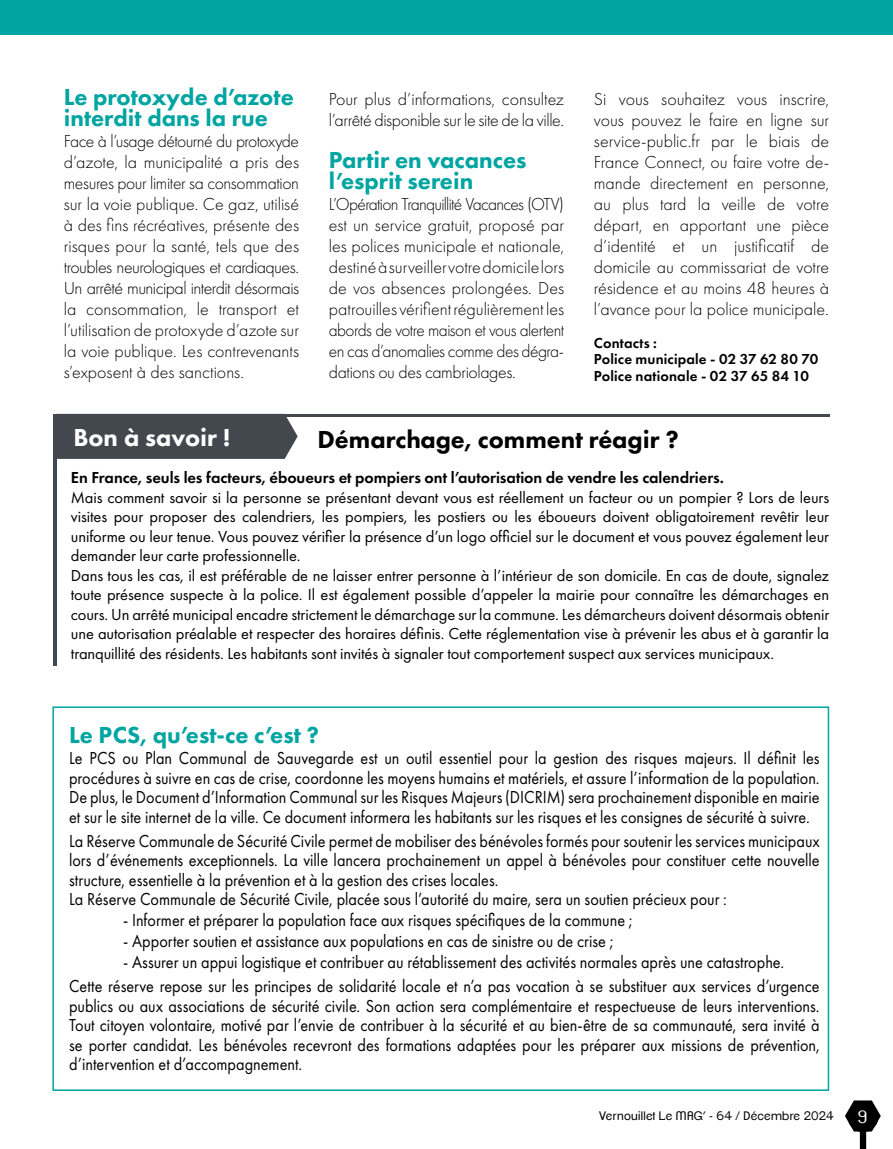
<style>
.page{position:relative;width:893px;height:1149px;background:#fff}
.page>*{position:absolute;margin:0;border:0;box-sizing:border-box;transform-origin:0 0}
.t1{font:800 25.5px "Futura PT";color:#000}
.t2{font:800 25.5px "Futura PT";color:#fff}
.t3{font:800 24px/21px "Futura PT";color:#00a5a2}
.t4{font:18px/19.5px "Futura PT";color:#000;text-align:justify;scale:.9 1}
.t5{font:300 18px/21px "Futura PT";letter-spacing:-.005em;color:#000;text-align:justify}
.t6{font:18px "Butter unsalted";color:#fff}
.t7{font:16.5px/19.5px "Futura PT";letter-spacing:-.005em;color:#000}
.t8{font:600 16.5px "Futura PT";letter-spacing:-.005em;color:#000}
.t9{font:600 15px/16.5px "Futura PT";letter-spacing:.01em;color:#000}
.t10{font:12px "Clemente P Dag";letter-spacing:.02em;color:#000}
</style>
<div class="page">
<div style="left:860px;top:1129px;width:6px;height:19px;background:#000"></div>
<svg style="left:845px;top:1100px;width:36px;height:31px"></svg>
<div style="left:0;top:0;width:893px;height:35px;background:#00a5a2"></div>
<div style="left:52px;top:706px;width:777px;height:384px;border:2px solid #00a5a2"></div>
<div style="left:56px;top:416px;width:242px;height:43px;background:#43484e"></div>
<hr style="left:53px;top:414px;width:3px;height:251px;background:#43484e">
<hr style="left:56px;top:414px;width:773px;height:2px;background:#43484e">
<h2 class="t3" style="left:64px;top:86px;width:232px">Le protoxyde d’azote interdit dans la rue</h2>
<p class="t5" style="left:64px;top:130px;width:237px">Face à l’usage détourné du protoxyde d’azote, la municipalité a pris des mesures pour limiter sa consommation sur la voie publique. Ce gaz, utilisé à des fins récréatives, présente des risques pour la santé, tels que des troubles neurologiques et cardiaques.<br>Un arrêté municipal interdit désormais la consommation, le transport et l’utilisation de protoxyde d’azote sur la voie publique. Les contrevenants s’exposent à des sanctions.</p>
<p class="t5" style="left:329px;top:88px;width:237px">Pour plus d’informations, consultez l’arrêté disponible sur le site de la ville.</p>
<h2 class="t3" style="left:329px;top:149px;width:199px">Partir en vacances l’esprit serein</h2>
<p class="t5" style="left:329px;top:193px;width:237px">L’Opération Tranquillité Vacances (OTV) est un service gratuit, proposé par les polices municipale et nationale, destiné à surveiller votre domicile lors de vos absences prolongées. Des patrouilles vérifient régulièrement les abords de votre maison et vous alertent en cas d’anomalies comme des dégra&shy;dations ou des cambriolages.</p>
<p class="t5" style="left:594px;top:88px;width:237px">Si vous souhaitez vous inscrire, vous pouvez le faire en ligne sur service-public.fr par le biais de France Connect, ou faire votre de&shy;mande directement en personne, au plus tard la veille de votre départ, en apportant une pièce d’identité et un justificatif de domicile au commissariat de votre résidence et au moins 48 heures à l’avance pour la police municipale.</p>
<p class="t9" style="left:594px;top:334px;width:226px">Contacts :<br>Police municipale - 02 37 62 80 70<br>Police nationale - 02 37 65 84 10</p>
<h1 class="t2" style="left:73px;top:421px;width:158px">Bon à savoir !</h1>
<p class="t8" style="left:71px;top:467px;width:655px">En France, seuls les facteurs, éboueurs et pompiers ont l’autorisation de vendre les calendriers.</p>
<p class="t7" style="left:71px;top:487px;width:760px">Mais comment savoir si la personne se présentant devant vous est réellement un facteur ou un pompier ? Lors de leurs visites pour proposer des calendriers, les pompiers, les postiers ou les éboueurs doivent obligatoirement revêtir leur uniforme ou leur tenue. Vous pouvez vérifier la présence d’un logo officiel sur le document et vous pouvez également leur demander leur carte professionnelle.<br>Dans tous les cas, il est préférable de ne laisser entrer personne à l’intérieur de son domicile. En cas de doute, signalez toute présence suspecte à la police. Il est également possible d’appeler la mairie pour connaître les démarchages en cours. Un arrêté municipal encadre strictement le démarchage sur la commune. Les démarcheurs doivent désormais obtenir une autorisation préalable et respecter des horaires définis. Cette réglementation vise à prévenir les abus et à garantir la tranquillité des résidents. Les habitants sont invités à signaler tout comportement suspect aux services municipaux.</p>
<h1 class="t1" style="left:317px;top:423px;width:363px">Démarchage, comment réagir ?</h1>
<h2 class="t3" style="left:69px;top:724px;width:252px">Le PCS, qu’est-ce c’est ?</h2>
<p class="t4" style="left:69px;top:748px;width:835px">Le PCS ou Plan Communal de Sauvegarde est un outil essentiel pour la gestion des risques majeurs. Il définit les procédures à suivre en cas de crise, coordonne les moyens humains et matériels, et assure l’information de la population.<br>De plus, le Document d’Information Communal sur les Risques Majeurs (DICRIM) sera prochainement disponible en mairie et sur le site internet de la ville. Ce document informera les habitants sur les risques et les consignes de sécurité à suivre.</p>
<p class="t4" style="left:69px;top:830px;width:835px;text-align:left">La Réserve Communale de Sécurité Civile permet de mobiliser des bénévoles formés pour soutenir les services municipaux lors d’événements exceptionnels. La ville lancera prochainement un appel à bénévoles pour constituer cette nouvelle structure, essentielle à la prévention et à la gestion des crises locales.<br>La Réserve Communale de Sécurité Civile, placée sous l’autorité du maire, sera un soutien précieux pour :</p>
<p class="t4" style="left:123px;top:910px;width:568px">- Informer et préparer la population face aux risques spécifiques de la commune ;</p>
<p class="t4" style="left:123px;top:931px;width:546px">- Apporter soutien et assistance aux populations en cas de sinistre ou de crise ;</p>
<p class="t4" style="left:69px;top:949px;width:835px;line-height:24px;text-indent:54px">- Assurer un appui logistique et contribuer au rétablissement des activités normales après une catastrophe.<br>Cette réserve repose sur les principes de solidarité locale et n’a pas vocation à se substituer aux services d’urgence</p>
<p class="t4" style="left:69px;top:995px;width:835px">publics ou aux associations de sécurité civile. Son action sera complémentaire et respectueuse de leurs interventions.<br>Tout citoyen volontaire, motivé par l’envie de contribuer à la sécurité et au bien-être de sa communauté, sera invité à se porter candidat. Les bénévoles recevront des formations adaptées pour les préparer aux missions de prévention, d’intervention et d’accompagnement.</p>
<p class="t10" style="left:599px;top:1108px;width:236px">Vernouillet Le MAG’ - 64 / Décembre 2024</p>
<p class="t6" style="left:858px;top:1107px;width:11px">9</p>
</div>
